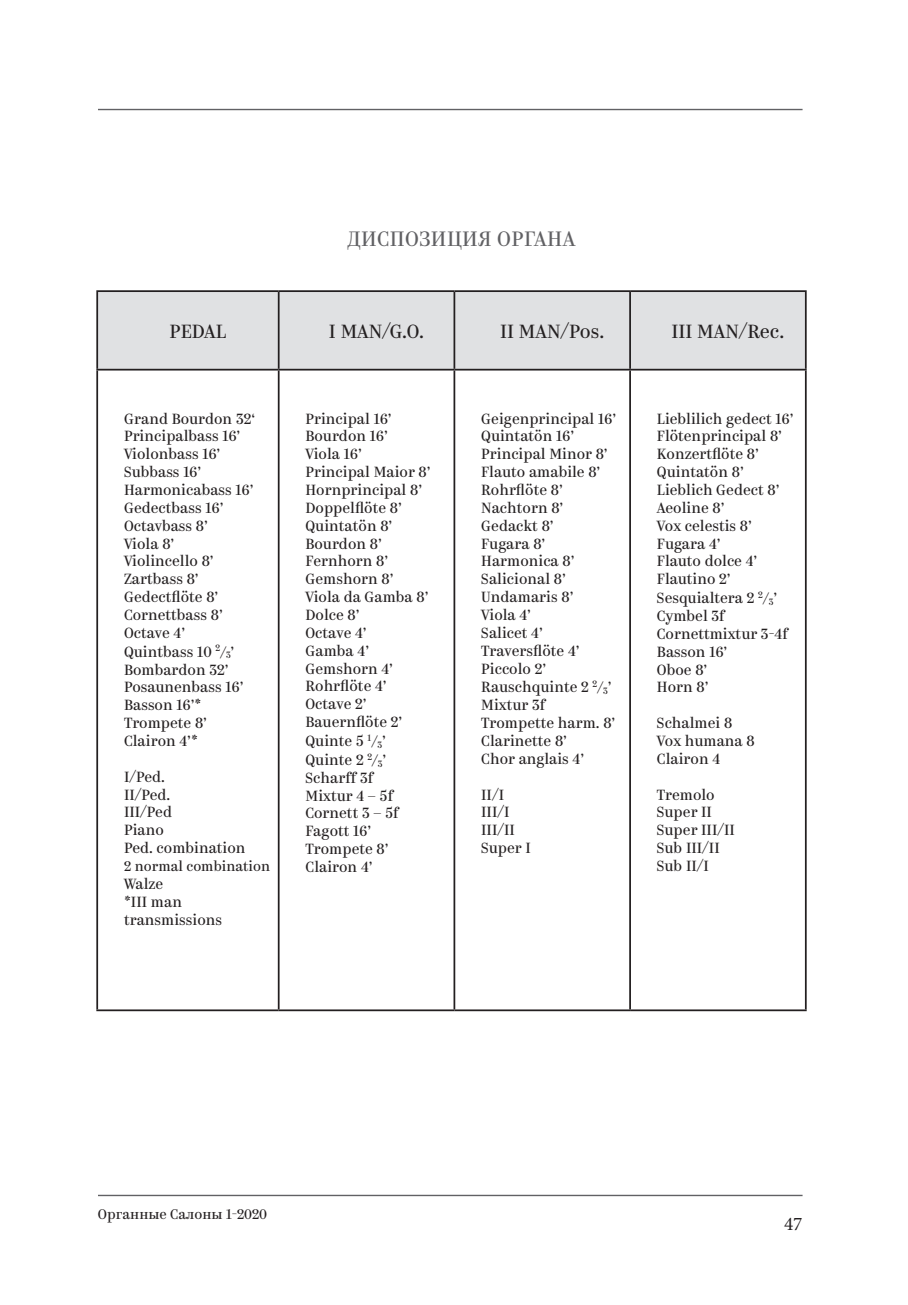
<style>
.page{position:relative;width:908px;height:1305px;background:#fff}
.page>*{position:absolute;margin:0;border:0;box-sizing:border-box;transform-origin:0 0}
.t1{font:21px "Kazimir";letter-spacing:.02em;color:#616164}
.t2{font:19.25px "Kazimir";color:#231f20}
.t3{font:19.25px "Minion Pro";color:#231f20}
.t4{font:14.88px "Kazimir";color:#231f20}
.t5{font:14px "Kazimir";color:#231f20}
.s1{font-size:14px}
</style>
<div class="page">
<hr style="left:98px;top:109px;width:704px;height:1px;background:#616164">
<hr style="left:98px;top:1194px;width:704px;height:2px;background:#616164">
<div style="left:98px;top:292px;width:707px;height:77px;background:#e0e1e3"></div>
<hr style="left:96px;top:290px;width:183px;height:2px;background:#231f20">
<hr style="left:96px;top:292px;width:2px;height:77px;background:#231f20">
<hr style="left:279px;top:290px;width:175px;height:2px;background:#231f20">
<hr style="left:278px;top:292px;width:2px;height:77px;background:#231f20">
<hr style="left:454px;top:290px;width:176px;height:2px;background:#231f20">
<hr style="left:453px;top:292px;width:2px;height:77px;background:#231f20">
<hr style="left:630px;top:290px;width:177px;height:2px;background:#231f20">
<hr style="left:629px;top:292px;width:2px;height:77px;background:#231f20">
<hr style="left:805px;top:292px;width:2px;height:77px;background:#231f20">
<hr style="left:96px;top:369px;width:183px;height:1px;background:#231f20">
<hr style="left:96px;top:370px;width:2px;height:639px;background:#231f20">
<hr style="left:279px;top:369px;width:175px;height:1px;background:#231f20">
<hr style="left:278px;top:370px;width:2px;height:639px;background:#231f20">
<hr style="left:454px;top:369px;width:176px;height:1px;background:#231f20">
<hr style="left:453px;top:370px;width:2px;height:639px;background:#231f20">
<hr style="left:630px;top:369px;width:177px;height:1px;background:#231f20">
<hr style="left:629px;top:370px;width:2px;height:639px;background:#231f20">
<hr style="left:805px;top:370px;width:2px;height:639px;background:#231f20">
<hr style="left:96px;top:1009px;width:183px;height:2px;background:#231f20">
<hr style="left:279px;top:1009px;width:175px;height:2px;background:#231f20">
<hr style="left:454px;top:1009px;width:176px;height:2px;background:#231f20">
<hr style="left:630px;top:1009px;width:177px;height:2px;background:#231f20">
<p class="t1" style="left:347px;top:226px;width:229px">ДИСПОЗИЦИЯ ОРГАНА</p>
<p class="t2" style="left:169px;top:319px;width:58px">PEDAL</p>
<p class="t2" style="left:329px;top:319px;width:97px">I MAN/G.O.</p>
<p class="t2" style="left:500px;top:319px;width:106px">II MAN/Pos.</p>
<p class="t2" style="left:671px;top:319px;width:114px">III MAN/Rec.</p>
<p class="t4" style="left:124px;top:409px;width:133px">Grand Bourdon 32‘</p>
<p class="t4" style="left:124px;top:427px;width:118px">Principalbass 16’</p>
<p class="t4" style="left:124px;top:445px;width:98px">Violonbass 16’</p>
<p class="t4" style="left:124px;top:463px;width:79px">Subbass 16’</p>
<p class="t4" style="left:124px;top:481px;width:131px">Harmonicabass 16’</p>
<p class="t4" style="left:124px;top:498px;width:101px">Gedectbass 16’</p>
<p class="t4" style="left:124px;top:516px;width:85px">Octavbass 8’</p>
<p class="t4" style="left:124px;top:534px;width:52px">Viola 8’</p>
<p class="t4" style="left:124px;top:552px;width:91px">Violincello 8’</p>
<p class="t4" style="left:124px;top:570px;width:76px">Zartbass 8’</p>
<p class="t4" style="left:124px;top:588px;width:96px">Gedectflöte 8’</p>
<p class="t4" style="left:124px;top:605px;width:100px">Cornettbass 8’</p>
<p class="t4" style="left:124px;top:623px;width:63px">Octave 4’</p>
<p class="t4" style="left:124px;top:642px;width:112px">Quintbass 10 <sup>2</sup><span class="s1">/</span><sub>3</sub>’</p>
<p class="t4" style="left:124px;top:660px;width:106px">Bombardon 32’</p>
<p class="t4" style="left:124px;top:678px;width:121px">Posaunenbass 16’</p>
<p class="t4" style="left:124px;top:696px;width:79px">Basson 16’*</p>
<p class="t4" style="left:124px;top:714px;width:84px">Trompete 8’</p>
<p class="t4" style="left:124px;top:731px;width:75px">Clairon 4’*</p>
<p class="t4" style="left:124px;top:767px;width:42px">I/Ped.</p>
<p class="t4" style="left:124px;top:785px;width:48px">II/Ped.</p>
<p class="t4" style="left:124px;top:803px;width:49px">III/Ped</p>
<p class="t4" style="left:124px;top:821px;width:41px">Piano</p>
<p class="t4" style="left:124px;top:839px;width:123px">Ped. combination</p>
<p class="t5" style="left:124px;top:857px;width:148px">2 normal combination</p>
<p class="t4" style="left:124px;top:874px;width:41px">Walze</p>
<p class="t4" style="left:124px;top:892px;width:59px">*III man</p>
<p class="t4" style="left:124px;top:910px;width:100px">transmissions</p>
<p class="t4" style="left:305px;top:409px;width:88px">Principal 16’</p>
<p class="t4" style="left:305px;top:427px;width:84px">Bourdon 16’</p>
<p class="t4" style="left:305px;top:445px;width:58px">Viola 16’</p>
<p class="t4" style="left:305px;top:463px;width:127px">Principal Maior 8’</p>
<p class="t4" style="left:305px;top:481px;width:118px">Hornprincipal 8’</p>
<p class="t4" style="left:305px;top:498px;width:98px">Doppelflöte 8’</p>
<p class="t4" style="left:305px;top:516px;width:88px">Quintatön 8’</p>
<p class="t4" style="left:305px;top:534px;width:78px">Bourdon 8’</p>
<p class="t4" style="left:305px;top:552px;width:84px">Fernhorn 8’</p>
<p class="t4" style="left:305px;top:570px;width:89px">Gemshorn 8’</p>
<p class="t4" style="left:305px;top:588px;width:124px">Viola da Gamba 8’</p>
<p class="t4" style="left:305px;top:605px;width:55px">Dolce 8’</p>
<p class="t4" style="left:305px;top:623px;width:63px">Octave 4’</p>
<p class="t4" style="left:305px;top:641px;width:65px">Gamba 4’</p>
<p class="t4" style="left:305px;top:659px;width:89px">Gemshorn 4’</p>
<p class="t4" style="left:305px;top:677px;width:83px">Rohrflöte 4’</p>
<p class="t4" style="left:305px;top:695px;width:63px">Octave 2’</p>
<p class="t4" style="left:305px;top:713px;width:98px">Bauernflöte 2’</p>
<p class="t4" style="left:305px;top:731px;width:82px">Quinte 5 <sup>1</sup><span class="s1">/</span><sub>3</sub>’</p>
<p class="t4" style="left:305px;top:750px;width:82px">Quinte 2 <sup>2</sup><span class="s1">/</span><sub>3</sub>’</p>
<p class="t4" style="left:305px;top:768px;width:69px">Scharff 3f</p>
<p class="t4" style="left:305px;top:786px;width:89px">Mixtur 4 – 5f</p>
<p class="t4" style="left:305px;top:804px;width:95px">Cornett 3 – 5f</p>
<p class="t4" style="left:305px;top:822px;width:67px">Fagott 16’</p>
<p class="t4" style="left:305px;top:840px;width:84px">Trompete 8’</p>
<p class="t4" style="left:305px;top:857px;width:68px">Clairon 4’</p>
<p class="t4" style="left:481px;top:409px;width:136px">Geigenprincipal 16’</p>
<p class="t4" style="left:481px;top:427px;width:94px">Quintatön 16’</p>
<p class="t4" style="left:481px;top:445px;width:128px">Principal Minor 8’</p>
<p class="t4" style="left:481px;top:463px;width:121px">Flauto amabile 8’</p>
<p class="t4" style="left:481px;top:481px;width:83px">Rohrflöte 8’</p>
<p class="t4" style="left:481px;top:498px;width:84px">Nachtorn 8’</p>
<p class="t4" style="left:481px;top:516px;width:74px">Gedackt 8’</p>
<p class="t4" style="left:481px;top:534px;width:66px">Fugara 8’</p>
<p class="t4" style="left:481px;top:552px;width:95px">Harmonica 8’</p>
<p class="t4" style="left:481px;top:570px;width:86px">Salicional 8’</p>
<p class="t4" style="left:481px;top:588px;width:94px">Undamaris 8’</p>
<p class="t4" style="left:481px;top:605px;width:51px">Viola 4’</p>
<p class="t4" style="left:481px;top:623px;width:63px">Salicet 4’</p>
<p class="t4" style="left:481px;top:641px;width:100px">Traversflöte 4’</p>
<p class="t4" style="left:481px;top:659px;width:66px">Piccolo 2’</p>
<p class="t4" style="left:481px;top:678px;width:132px">Rauschquinte 2 <sup>2</sup><span class="s1">/</span><sub>3</sub>’</p>
<p class="t4" style="left:481px;top:696px;width:66px">Mixtur 3f</p>
<p class="t4" style="left:481px;top:714px;width:136px">Trompette harm. 8’</p>
<p class="t4" style="left:481px;top:731px;width:87px">Clarinette 8’</p>
<p class="t4" style="left:481px;top:749px;width:104px">Chor anglais 4’</p>
<p class="t4" style="left:481px;top:785px;width:24px">II/I</p>
<p class="t4" style="left:481px;top:803px;width:30px">III/I</p>
<p class="t4" style="left:481px;top:821px;width:35px">III/II</p>
<p class="t4" style="left:481px;top:839px;width:51px">Super I</p>
<p class="t4" style="left:657px;top:409px;width:138px">Lieblilich gedect 16’</p>
<p class="t4" style="left:657px;top:427px;width:127px">Flötenprincipal 8’</p>
<p class="t4" style="left:657px;top:445px;width:103px">Konzertflöte 8’</p>
<p class="t4" style="left:657px;top:463px;width:88px">Quintatön 8’</p>
<p class="t4" style="left:657px;top:481px;width:124px">Lieblich Gedect 8’</p>
<p class="t4" style="left:657px;top:498px;width:69px">Aeoline 8’</p>
<p class="t4" style="left:657px;top:516px;width:97px">Vox celestis 8’</p>
<p class="t4" style="left:657px;top:534px;width:65px">Fugara 4’</p>
<p class="t4" style="left:657px;top:552px;width:102px">Flauto dolce 4’</p>
<p class="t4" style="left:657px;top:570px;width:75px">Flautino 2’</p>
<p class="t4" style="left:657px;top:589px;width:122px">Sesquialtera 2 <sup>2</sup><span class="s1">/</span><sub>3</sub>’</p>
<p class="t4" style="left:657px;top:607px;width:69px">Cymbel 3f</p>
<p class="t4" style="left:657px;top:624px;width:133px">Cornettmixtur 3-4f</p>
<p class="t4" style="left:657px;top:642px;width:72px">Basson 16’</p>
<p class="t4" style="left:657px;top:660px;width:52px">Oboe 8’</p>
<p class="t4" style="left:657px;top:678px;width:53px">Horn 8’</p>
<p class="t4" style="left:657px;top:714px;width:77px">Schalmei 8</p>
<p class="t4" style="left:657px;top:731px;width:99px">Vox humana 8</p>
<p class="t4" style="left:657px;top:749px;width:65px">Clairon 4</p>
<p class="t4" style="left:657px;top:785px;width:59px">Tremolo</p>
<p class="t4" style="left:657px;top:803px;width:57px">Super II</p>
<p class="t4" style="left:657px;top:821px;width:79px">Super III/II</p>
<p class="t4" style="left:657px;top:839px;width:64px">Sub III/II</p>
<p class="t4" style="left:657px;top:856px;width:53px">Sub II/I</p>
<p class="t5" style="left:98px;top:1205px;width:171px">Органные Салоны 1-2020</p>
<p class="t3" style="left:784px;top:1210px;width:20px">47</p>
</div>
